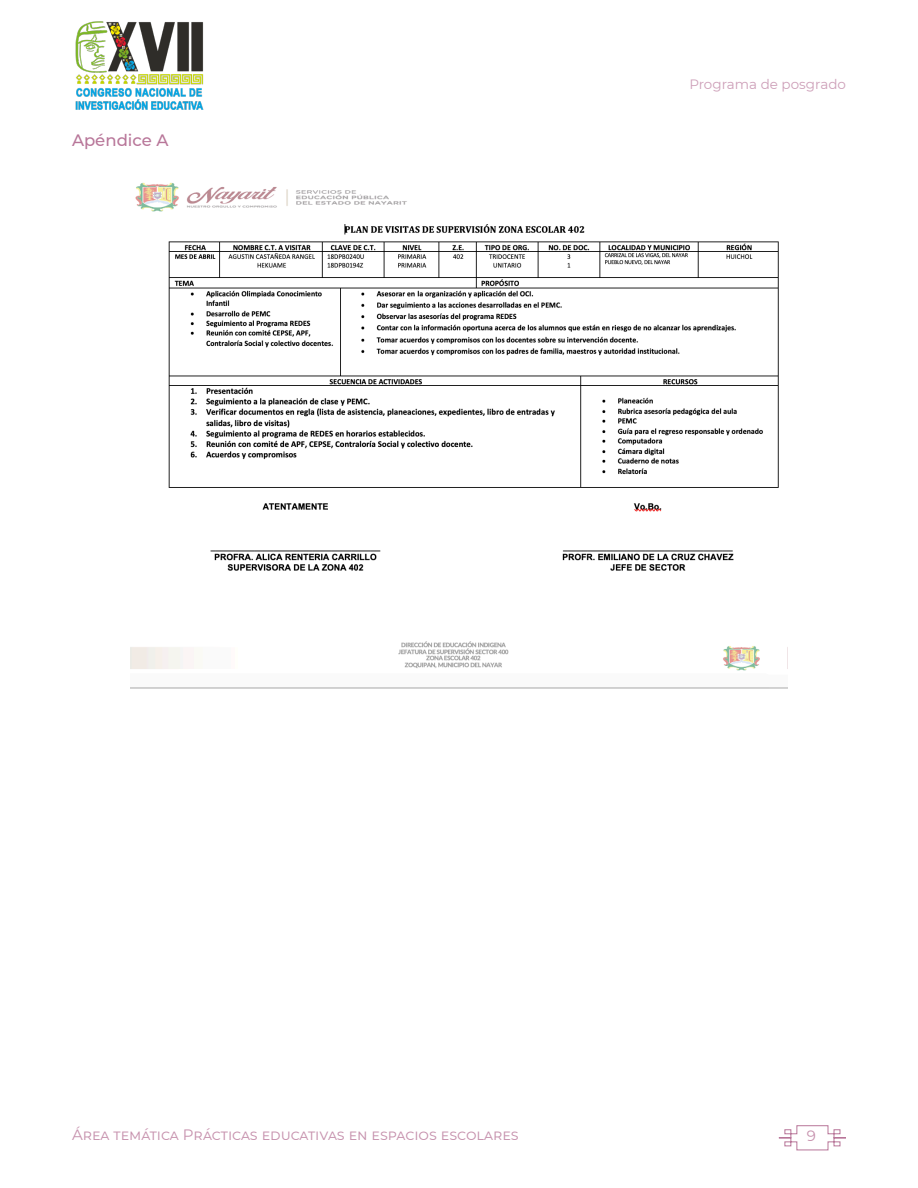
<style>
.page{position:relative;width:918px;height:1188px;background:#fff}
.page>*{position:absolute;margin:0;border:0;box-sizing:border-box;transform-origin:0 0}
.Titulo_2{font:500 16.5px "Montserrat";color:#b87699}
.t1{font:15px "Montserrat";color:#c691ad}
.t2{font:13.5px "Montserrat";color:#cd9fb8}
</style>
<div class="page">
<svg style="left:778px;top:1125px;width:68px;height:26px"></svg>
<img style="left:75px;top:21px;width:129px;height:89px">
<img style="left:130px;top:182px;width:658px;height:507px">
<p class="Titulo_2" style="left:72px;top:129px;width:98px">Apéndice A</p>
<p class="t2" style="left:689px;top:75px;width:158px">Programa de posgrado</p>
<p class="t1" style="left:72px;top:1124px;width:448px">Área temática Prácticas educativas en espacios escolares</p>
<p class="t1" style="left:807px;top:1125px;width:11px">9</p>
</div>
